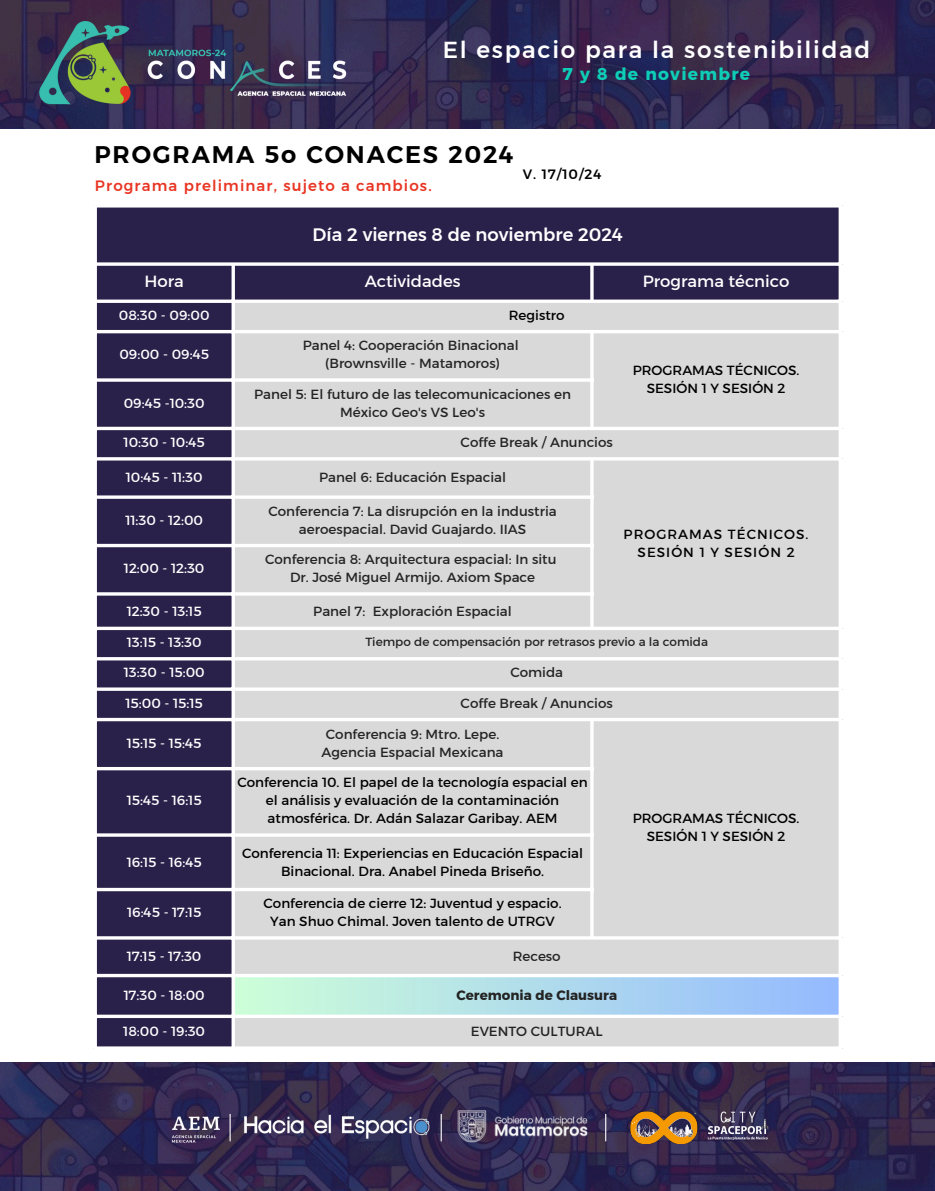
<style>
.page{position:relative;width:935px;height:1191px;background:#fff}
.page>*{position:absolute;margin:0;border:0;box-sizing:border-box;transform-origin:0 0}
.t1{font:700 24px "Kief Montaser Semi";letter-spacing:.075em;color:#000}
.t2{font:23.1px "Kief Montaser Medium";letter-spacing:.075em;color:#fff}
.t3{font:18px "Kief Montaser Medium";color:#fff}
.t4{font:16.95px "Kief Montaser Bold";letter-spacing:.075em;color:#0eceb7}
.t5{font:16.5px "Kief Montaser Regular";color:#fff}
.t6{font:15px "Kief Montaser Medium";letter-spacing:.075em;color:#e93524}
.t7{font:13.5px/18px "Kief Montaser Regular";color:#242424;text-align:center}
.t8{font:13.5px/18px "Kief Montaser Regular";color:#000;text-align:center}
.t9{font:13.5px "Kief Montaser Regular";color:#fff}
.t10{font:13.5px "Kief Montaser Regular";letter-spacing:.075em;color:#000}
.t11{font:13.5px "Kief Montaser Bold";color:#242424}
.t12{font:13.5px "Kief Montaser Medium";color:#000}
.t13{font:12px "Kief Montaser Regular";color:#242424}
</style>
<div class="page">
<img style="left:0;top:0;width:935px;height:128px">
<img style="left:32px;top:13px;width:324px;height:103px">
<img style="left:0;top:1062px;width:935px;height:128px">
<img style="left:163px;top:1111px;width:57px;height:32px">
<svg style="left:230px;top:1113px;width:1px;height:28px"></svg>
<img style="left:240px;top:1113px;width:193px;height:26px">
<svg style="left:441px;top:1113px;width:1px;height:28px"></svg>
<img style="left:457px;top:1107px;width:133px;height:38px">
<img style="left:630px;top:1111px;width:68px;height:31px">
<img style="left:702px;top:1109px;width:70px;height:31px">
<svg style="left:605px;top:1113px;width:1px;height:28px"></svg>
<div style="left:97px;top:207px;width:742px;height:839px;background:#2a214a"></div>
<div style="left:235px;top:303px;width:604px;height:743px;background:#d9d9d9"></div>
<svg style="left:235px;top:977px;width:604px;height:37px;background:#b1dceb"></svg>
<hr style="left:232px;top:266px;width:3px;height:780px;background:#fff">
<svg style="left:590px;top:266px;width:4px;height:33px"></svg>
<svg style="left:590px;top:333px;width:4px;height:94px"></svg>
<svg style="left:590px;top:460px;width:4px;height:166px"></svg>
<svg style="left:590px;top:721px;width:4px;height:215px"></svg>
<svg style="left:97px;top:262px;width:742px;height:4px"></svg>
<svg style="left:97px;top:299px;width:742px;height:4px"></svg>
<hr style="left:94px;top:330px;width:748px;height:3px;background:#fff">
<svg style="left:97px;top:378px;width:493px;height:4px"></svg>
<hr style="left:94px;top:427px;width:748px;height:3px;background:#fff">
<hr style="left:94px;top:457px;width:748px;height:3px;background:#fff">
<svg style="left:97px;top:495px;width:497px;height:4px"></svg>
<hr style="left:94px;top:544px;width:500px;height:3px;background:#fff">
<hr style="left:94px;top:592px;width:500px;height:3px;background:#fff">
<svg style="left:97px;top:626px;width:742px;height:4px"></svg>
<hr style="left:94px;top:657px;width:748px;height:3px;background:#fff">
<hr style="left:94px;top:687px;width:748px;height:3px;background:#fff">
<svg style="left:97px;top:717px;width:742px;height:4px"></svg>
<svg style="left:97px;top:766px;width:497px;height:4px"></svg>
<hr style="left:94px;top:833px;width:500px;height:3px;background:#fff">
<svg style="left:97px;top:887px;width:497px;height:4px"></svg>
<hr style="left:94px;top:936px;width:748px;height:3px;background:#fff">
<svg style="left:97px;top:973px;width:742px;height:4px"></svg>
<hr style="left:94px;top:1014px;width:748px;height:3px;background:#fff">
<p class="t2" style="left:443px;top:36px;width:429px">El espacio para la sostenibilidad</p>
<p class="t4" style="left:563px;top:63px;width:189px">7 y 8 de noviembre</p>
<p class="t1" style="left:94px;top:140px;width:421px">PROGRAMA 5o CONACES 2024</p>
<p class="t6" style="left:95px;top:176px;width:338px">Programa preliminar, sujeto a cambios.</p>
<p class="t12" style="left:523px;top:166px;width:81px">V. 17/10/24</p>
<p class="t3" style="left:313px;top:223px;width:312px">Día 2 viernes 8 de noviembre 2024</p>
<p class="t5" style="left:144px;top:271px;width:41px">Hora</p>
<p class="t5" style="left:365px;top:271px;width:97px">Actividades</p>
<p class="t5" style="left:643px;top:271px;width:148px">Programa técnico</p>
<p class="t9" style="left:119px;top:307px;width:92px">08:30 - 09:00</p>
<p class="t8" style="left:509px;top:306px;width:57px">Registro</p>
<p class="t9" style="left:119px;top:346px;width:91px">09:00 - 09:45</p>
<p class="t7" style="left:303px;top:336px;width:217px">Panel 4: Cooperación Binacional</p>
<p class="t7" style="left:325px;top:354px;width:176px">(Brownsville - Matamoros)</p>
<p class="t8" style="left:633px;top:361px;width:168px">PROGRAMAS TÉCNICOS.</p>
<p class="t8" style="left:647px;top:379px;width:140px">SESIÓN 1 Y SESIÓN 2</p>
<p class="t9" style="left:124px;top:394px;width:82px">09:45 -10:30</p>
<p class="t7" style="left:254px;top:385px;width:318px">Panel 5: El futuro de las telecomunicaciones en<br>México Geo's VS Leo's</p>
<p class="t9" style="left:124px;top:434px;width:83px">10:30 - 10:45</p>
<p class="t7" style="left:461px;top:433px;width:154px">Coffe Break / Anuncios</p>
<p class="t9" style="left:126px;top:468px;width:78px">10:45 - 11:30</p>
<p class="t7" style="left:319px;top:467px;width:188px">Panel 6: Educación Espacial</p>
<p class="t9" style="left:125px;top:511px;width:79px">11:30 - 12:00</p>
<p class="t7" style="left:268px;top:502px;width:290px">Conferencia 7: La disrupción en la industria aeroespacial. David Guajardo. IIAS</p>
<p class="t9" style="left:124px;top:560px;width:82px">12:00 - 12:30</p>
<p class="t7" style="left:265px;top:550px;width:293px">Conferencia 8: Arquitectura espacial: In situ</p>
<p class="t7" style="left:290px;top:568px;width:247px">Dr. José Miguel Armijo. Axiom Space</p>
<p class="t10" style="left:624px;top:525px;width:186px">PROGRAMAS TÉCNICOS.</p>
<p class="t10" style="left:638px;top:543px;width:158px">SESIÓN 1 Y SESIÓN 2</p>
<p class="t9" style="left:127px;top:602px;width:76px">12:30 - 13:15</p>
<p class="t7" style="left:313px;top:601px;width:200px">Panel 7: Exploración Espacial</p>
<p class="t9" style="left:127px;top:634px;width:76px">13:15 - 13:30</p>
<p class="t13" style="left:365px;top:634px;width:344px">Tiempo de compensación por retrasos previo a la comida</p>
<p class="t9" style="left:124px;top:664px;width:83px">13:30 - 15:00</p>
<p class="t7" style="left:510px;top:663px;width:54px">Comida</p>
<p class="t9" style="left:126px;top:694px;width:79px">15:00 - 15:15</p>
<p class="t7" style="left:461px;top:694px;width:154px">Coffe Break / Anuncios</p>
<p class="t9" style="left:127px;top:735px;width:76px">15:15 - 15:45</p>
<p class="t7" style="left:326px;top:725px;width:175px">Conferencia 9: Mtro. Lepe.</p>
<p class="t7" style="left:322px;top:743px;width:183px">Agencia Espacial Mexicana</p>
<p class="t9" style="left:127px;top:792px;width:76px">15:45 - 16:15</p>
<p class="t8" style="left:237px;top:773px;width:352px">Conferencia 10. El papel de la tecnología espacial en el análisis y evaluación de la contaminación atmosférica. Dr. Adán Salazar Garibay. AEM</p>
<p class="t9" style="left:127px;top:853px;width:77px">16:15 - 16:45</p>
<p class="t8" style="left:242px;top:843px;width:342px">Conferencia 11: Experiencias en Educación Espacial<br>Binacional. Dra. Anabel Pineda Briseño.</p>
<p class="t9" style="left:127px;top:904px;width:76px">16:45 - 17:15</p>
<p class="t8" style="left:264px;top:894px;width:300px">Conferencia de cierre 12: Juventud y espacio.</p>
<p class="t8" style="left:270px;top:912px;width:286px">Yan Shuo Chimal. Joven talento de UTRGV</p>
<p class="t9" style="left:127px;top:947px;width:76px">17:15 - 17:30</p>
<p class="t7" style="left:513px;top:946px;width:49px">Receso</p>
<p class="t9" style="left:124px;top:987px;width:83px">17:30 - 18:00</p>
<p class="t11" style="left:456px;top:987px;width:162px">Ceremonia de Clausura</p>
<p class="t9" style="left:123px;top:1022px;width:83px">18:00 - 19:30</p>
<p class="t7" style="left:471px;top:1022px;width:133px">EVENTO CULTURAL</p>
<p class="t8" style="left:633px;top:809px;width:168px">PROGRAMAS TÉCNICOS.</p>
<p class="t8" style="left:647px;top:827px;width:140px">SESIÓN 1 Y SESIÓN 2</p>
</div>
